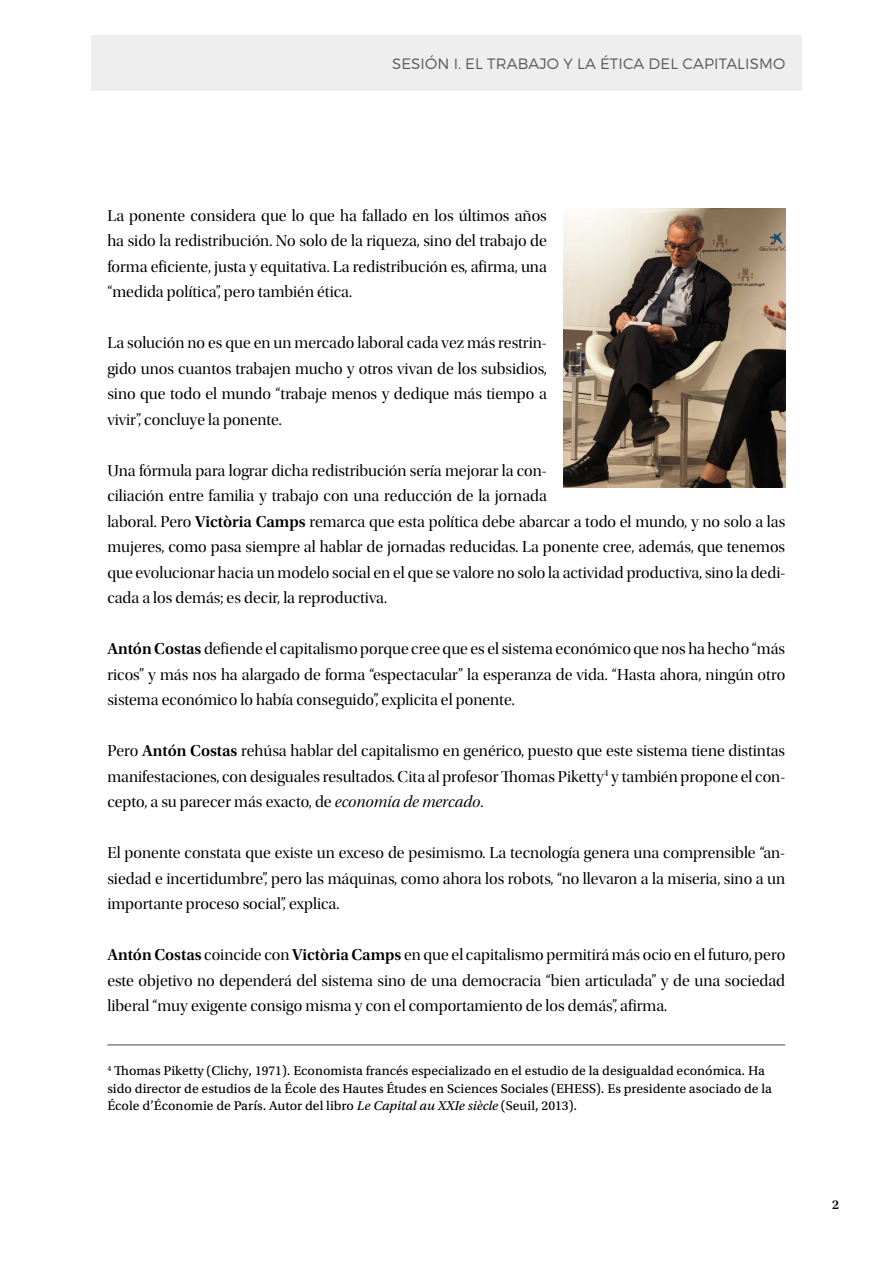
<style>
.page{position:relative;width:893px;height:1263px;background:#fff}
.page>*{position:absolute;margin:0;border:0;box-sizing:border-box;transform-origin:0 0}
.t1{font:16.5px/25.5px "Utopia Std Disp";color:#000;text-align:justify}
.t2{font:300 15px "Montserrat";letter-spacing:.01em;color:#575756}
.t3{font:13.5px/17.7px "Utopia Std Capt";color:#000}
.t4{font:13.5px "Utopia Std Semibold Subh";color:#000}
.s1{font-family:"Utopia Std Semibold Subh"}
.s2{font-family:"Utopia Std Disp It"}
.s3{font-family:"Utopia Std Capt It"}
</style>
<div class="page">
<hr style="left:107px;top:1044px;width:678px;height:2px;background:#878787">
<img style="left:564px;top:209px;width:221px;height:278px">
<div style="left:91px;top:35px;width:710px;height:55px;background:#eee"></div>
<p class="t2" style="left:392px;top:54px;width:395px">SESIÓN I. EL TRABAJO Y LA ÉTICA DEL CAPITALISMO</p>
<p class="t1" style="left:107px;top:203px;width:441px">La ponente considera que lo que ha fallado en los últimos años ha sido la redistribución. No solo de la riqueza, sino del trabajo de forma eficiente, justa y equitativa. La redistribución es, afirma, una “medida política”, pero también ética.</p>
<p class="t1" style="left:107px;top:330px;width:441px">La solución no es que en un mercado laboral cada vez más restrin&shy;gido unos cuantos trabajen mucho y otros vivan de los subsidios, sino que todo el mundo “trabaje menos y dedique más tiempo a vivir”, concluye la ponente.</p>
<p class="t1" style="left:107px;top:458px;width:679px;text-align:left">Una fórmula para lograr dicha redistribución sería mejorar la con-<br>ciliación entre familia y trabajo con una reducción de la jornada<br>laboral. Pero <span class="s1">Victòria Camps</span> remarca que esta política debe abarcar a todo el mundo, y no solo a las mujeres, como pasa siempre al hablar de jornadas reducidas. La ponente cree, además, que tenemos que evolucionar hacia un modelo social en el que se valore no solo la actividad productiva, sino la dedi&shy;cada a los demás; es decir, la reproductiva.</p>
<p class="t1" style="left:107px;top:636px;width:679px"><span class="s1">Antón Costas</span> defiende el capitalismo porque cree que es el sistema económico que nos ha hecho “más ricos” y más nos ha alargado de forma “espectacular” la esperanza de vida. “Hasta ahora, ningún otro sistema económico lo había conseguido”, explicita el ponente.</p>
<p class="t1" style="left:107px;top:738px;width:679px">Pero <span class="s1">Antón Costas</span> rehúsa hablar del capitalismo en genérico, puesto que este sistema tiene distintas manifestaciones, con desiguales resultados. Cita al profesor Thomas Piketty<sup>4</sup> y también propone el con&shy;cepto, a su parecer más exacto, de <span class="s2">economía de mercado</span>.</p>
<p class="t1" style="left:107px;top:840px;width:679px">El ponente constata que existe un exceso de pesimismo. La tecnología genera una comprensible “an&shy;siedad e incertidumbre”, pero las máquinas, como ahora los robots, “no llevaron a la miseria, sino a un importante proceso social”, explica.</p>
<p class="t1" style="left:107px;top:942px;width:679px"><span class="s1">Antón Costas</span> coincide con <span class="s1">Victòria Camps</span> en que el capitalismo permitirá más ocio en el futuro, pero este objetivo no dependerá del sistema sino de una democracia “bien articulada” y de una sociedad liberal “muy exigente consigo misma y con el comportamiento de los demás”, afirma.</p>
<p class="t3" style="left:107px;top:1062px;width:666px"><sup>4</sup> Thomas Piketty (Clichy, 1971). Economista francés especializado en el estudio de la desigualdad económica. Ha sido director de estudios de la École des Hautes Études en Sciences Sociales (EHESS). Es presidente asociado de la<br>École d’Économie de París. Autor del libro <span class="s3">Le Capital au XXIe siècle</span> (Seuil, 2013).</p>
<p class="t4" style="left:832px;top:1197px;width:8px">2</p>
</div>
